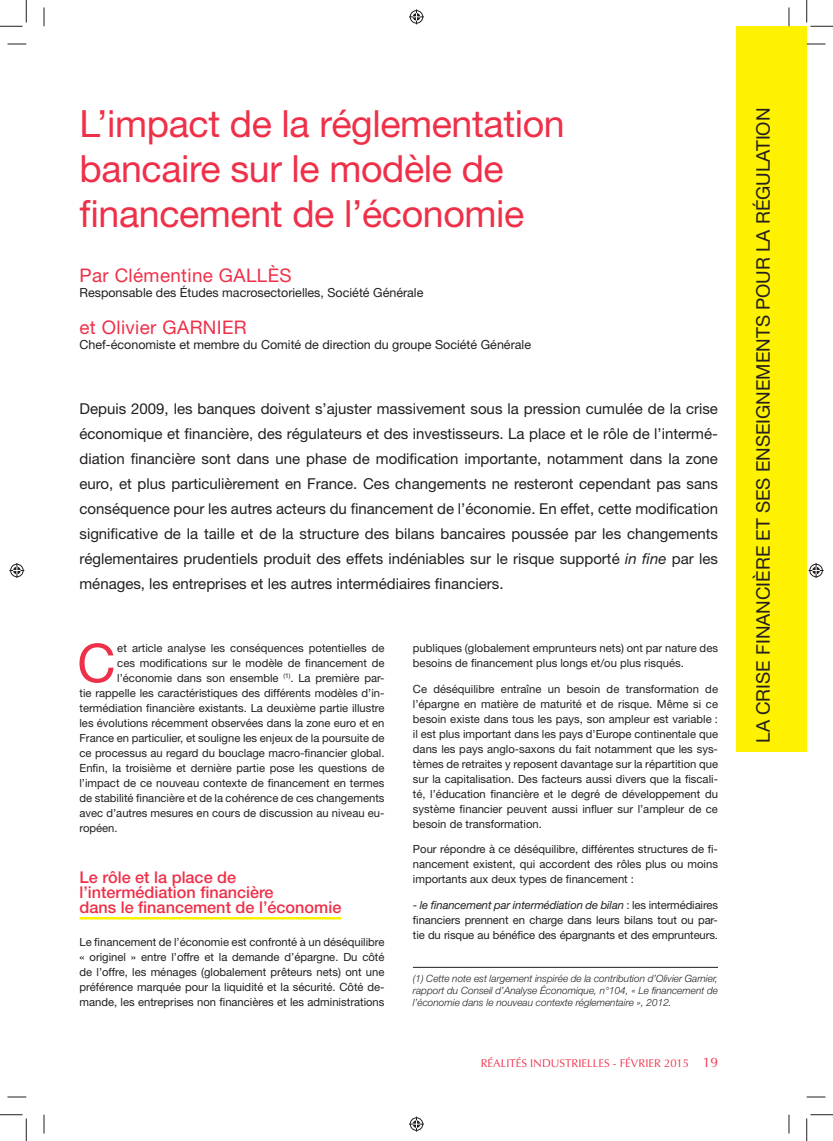
<style>
.page{position:relative;width:833px;height:1141px;background:#fff}
.page>*{position:absolute;margin:0;border:0;box-sizing:border-box;transform-origin:0 0}
.t1{font:53.25px "Helvetica Neue";color:#ee3049}
.t2{font:37.5px/45px "Helvetica Neue";letter-spacing:-.01em;color:#ee3049}
.t3{font:18.75px "Helvetica Neue";color:#231f20}
.t4{font:18.75px "Helvetica Neue";letter-spacing:.02em;color:#ee3049}
.t5{font:500 16.25px/15px "Helvetica Neue";color:#ee3049}
.t6{font:15px/25px "Helvetica Neue";color:#231f20;text-align:justify}
.t7{font:12.5px "Helvetica Neue";color:#231f20}
.t8{font:11.25px/15px "Helvetica Neue";color:#231f20;text-align:justify}
.t9{font:11.25px "Optima";color:#ee3049}
.t10{font:italic 300 10px/12px "Helvetica Neue";color:#231f20;text-align:justify}
.s1{font-style:italic}
.s2{font-size:13.75px}
</style>
<div class="page">
<hr style="left:79px;top:916px;width:262px;height:3px;background:#fff200">
<hr style="left:412px;top:967px;width:305px;height:1px;background:#231f20">
<div style="left:735px;top:26px;width:71px;height:725px;background:#fff200"></div>
<svg style="left:8px;top:43px;width:18px;height:2px"></svg>
<svg style="left:806px;top:43px;width:19px;height:2px"></svg>
<svg style="left:8px;top:1096px;width:18px;height:1px"></svg>
<svg style="left:806px;top:1096px;width:19px;height:1px"></svg>
<svg style="left:43px;top:8px;width:2px;height:18px"></svg>
<svg style="left:43px;top:1114px;width:2px;height:19px"></svg>
<svg style="left:788px;top:8px;width:1px;height:18px"></svg>
<svg style="left:788px;top:1114px;width:1px;height:19px"></svg>
<svg style="left:0;top:0;width:27px;height:27px"></svg>
<svg style="left:0;top:1114px;width:27px;height:26px"></svg>
<svg style="left:806px;top:0;width:26px;height:27px"></svg>
<svg style="left:806px;top:1114px;width:26px;height:26px"></svg>
<svg style="left:409px;top:9px;width:15px;height:15px"></svg>
<svg style="left:409px;top:1116px;width:15px;height:15px"></svg>
<svg style="left:9px;top:563px;width:15px;height:15px"></svg>
<svg style="left:808px;top:563px;width:15px;height:15px"></svg>
<h2 class="t2" style="left:79px;top:105px;width:486px">L’impact de la réglementation bancaire sur le modèle de financement de l’économie</h2>
<h3 class="t4" style="left:79px;top:269px;width:214px">Par Clémentine GALLÈS</h3>
<p class="t7" style="left:79px;top:288px;width:345px">Responsable des Études macrosectorielles, Société Générale</p>
<h3 class="t4" style="left:79px;top:320px;width:169px">et Olivier GARNIER</h3>
<p class="t7" style="left:79px;top:340px;width:453px">Chef-économiste et membre du Comité de direction du groupe Société Générale</p>
<p class="t6" style="left:79px;top:397px;width:639px">Depuis 2009, les banques doivent s’ajuster massivement sous la pression cumulée de la crise économique et financière, des régulateurs et des investisseurs. La place et le rôle de l’intermé&shy;diation financière sont dans une phase de modification importante, notamment dans la zone euro, et plus particulièrement en France. Ces changements ne resteront cependant pas sans conséquence pour les autres acteurs du financement de l’économie. En effet, cette modification significative de la taille et de la structure des bilans bancaires poussée par les changements réglementaires prudentiels produit des effets indéniables sur le risque supporté <span class="s1">in fine</span> par les ménages, les entreprises et les autres intermédiaires financiers.</p>
<h1 class="t1" style="left:77px;top:644px;width:40px">C</h1>
<p class="t8" style="left:117px;top:641px;width:268px">et article analyse les conséquences potentielles de</p>
<p class="t8" style="left:117px;top:656px;width:268px">ces modifications sur le modèle de financement de</p>
<p class="t8" style="left:117px;top:671px;width:268px">l’économie dans son ensemble <sup>(1)</sup>. La première par-</p>
<p class="t8" style="left:79px;top:686px;width:306px">tie rappelle les caractéristiques des différents modèles d’in-</p>
<p class="t8" style="left:79px;top:701px;width:306px">termédiation financière existants. La deuxième partie illustre</p>
<p class="t8" style="left:79px;top:716px;width:306px">les évolutions récemment observées dans la zone euro et en</p>
<p class="t8" style="left:79px;top:731px;width:306px">France en particulier, et souligne les enjeux de la poursuite de</p>
<p class="t8" style="left:79px;top:746px;width:306px">ce processus au regard du bouclage macro-financier global.</p>
<p class="t8" style="left:79px;top:761px;width:306px">Enfin, la troisième et dernière partie pose les questions de</p>
<p class="t8" style="left:79px;top:776px;width:306px">l’impact de ce nouveau contexte de financement en termes</p>
<p class="t8" style="left:79px;top:791px;width:306px">de stabilité financière et de la cohérence de ces changements</p>
<p class="t8" style="left:79px;top:806px;width:306px">avec d’autres mesures en cours de discussion au niveau eu-</p>
<p class="t8" style="left:79px;top:821px;width:40px">ropéen.</p>
<h3 class="t5" style="left:79px;top:871px;width:263px">Le rôle et la place de l’intermédiation financière<br>dans le financement de l’économie</h3>
<p class="t8" style="left:79px;top:935px;width:306px">Le financement de l’économie est confronté à un déséquilibre « originel » entre l’offre et la demande d’épargne. Du côté de l’offre, les ménages (globalement prêteurs nets) ont une préférence marquée pour la liquidité et la sécurité. Côté de&shy;mande, les entreprises non financières et les administrations</p>
<p class="t8" style="left:412px;top:641px;width:306px">publiques (globalement emprunteurs nets) ont par nature des besoins de financement plus longs et/ou plus risqués.</p>
<p class="t8" style="left:412px;top:682px;width:306px">Ce déséquilibre entraîne un besoin de transformation de l’épargne en matière de maturité et de risque. Même si ce besoin existe dans tous les pays, son ampleur est variable : il est plus important dans les pays d’Europe continentale que dans les pays anglo-saxons du fait notamment que les sys&shy;tèmes de retraites y reposent davantage sur la répartition que sur la capitalisation. Des facteurs aussi divers que la fiscali&shy;té, l’éducation financière et le degré de développement du système financier peuvent aussi influer sur l’ampleur de ce besoin de transformation.</p>
<p class="t8" style="left:412px;top:842px;width:306px">Pour répondre à ce déséquilibre, différentes structures de fi&shy;nancement existent, qui accordent des rôles plus ou moins importants aux deux types de financement :</p>
<p class="t8" style="left:412px;top:898px;width:306px">- <span class="s1">le financement par intermédiation de bilan</span> : les intermédiaires financiers prennent en charge dans leurs bilans tout ou par&shy;tie du risque au bénéfice des épargnants et des emprunteurs.</p>
<p class="t10" style="left:412px;top:972px;width:306px">(1) Cette note est largement inspirée de la contribution d’Olivier Garnier, rapport du Conseil d’Analyse Économique, n°104, « Le financement de l’économie dans le nouveau contexte réglementaire », 2012.</p>
<p class="t9" style="left:480px;top:1056px;width:239px">RÉALITÉS INDUSTRIELLES - FÉVRIER 2015 <span class="s2">19</span></p>
<h3 class="t3" style="left:755px;top:742px;width:636px;rotate:-90deg">LA CRISE FINANCIÈRE ET SES ENSEIGNEMENTS POUR LA RÉGULATION</h3>
</div>
